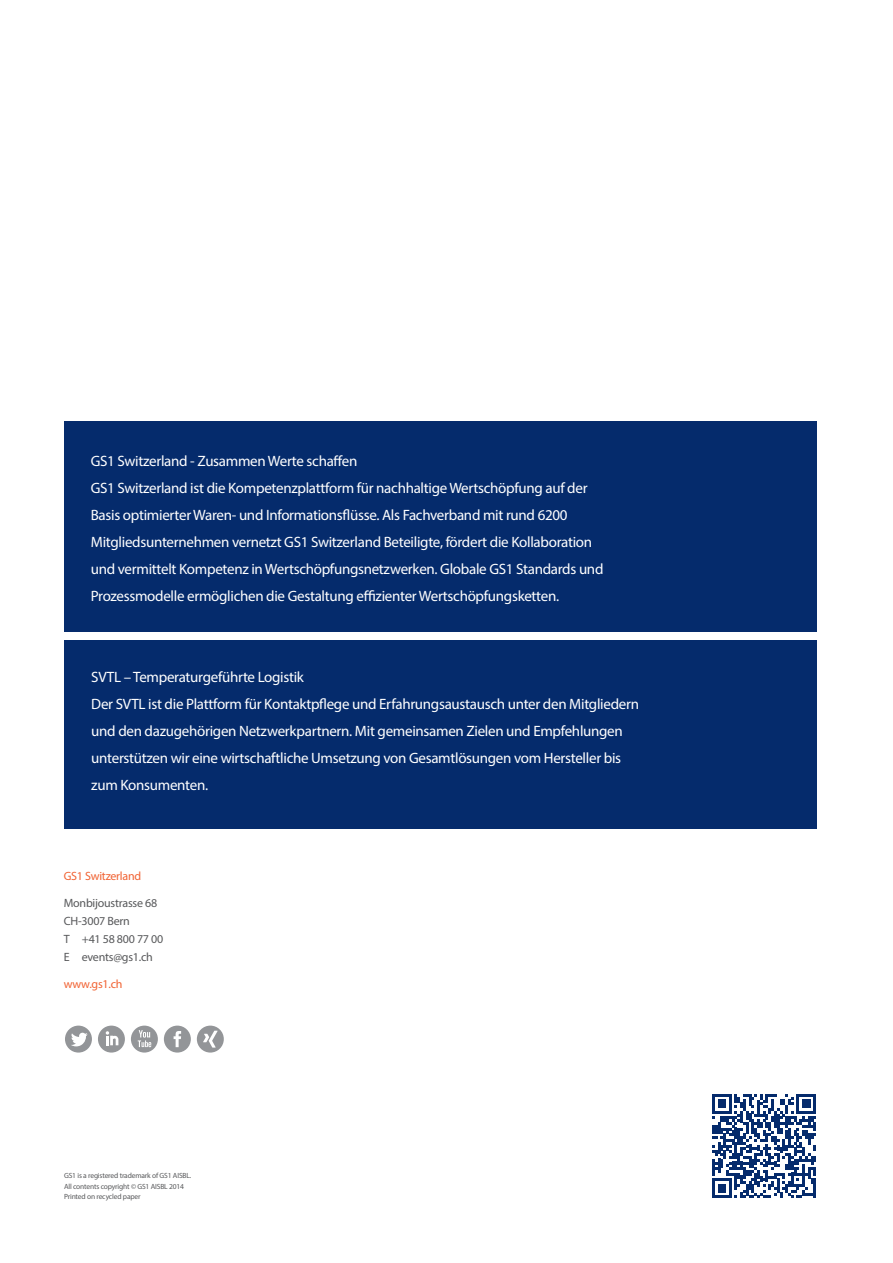
<style>
.page{position:relative;width:893px;height:1263px;background:#fff}
.page>*{position:absolute;margin:0;border:0;box-sizing:border-box;transform-origin:0 0}
.t1{font:15px/27px "Myriad Pro";letter-spacing:-.02em;color:#fff}
.t2{font:12px/18px "Myriad Pro";letter-spacing:-.02em;color:#57585a}
.t3{font:12px "Myriad Pro";letter-spacing:-.02em;color:#f16232}
.t4{font:7.5px/10.5px "Myriad Pro";letter-spacing:-.02em;color:#57585a}
</style>
<div class="page">
<div style="left:64px;top:421px;width:752px;height:210px;background:#052b6c"></div>
<div style="left:65px;top:1025px;width:27px;height:27px;background:#939598;border-radius:50%"></div>
<svg style="left:71px;top:1033px;width:17px;height:13px"></svg>
<div style="left:98px;top:1025px;width:27px;height:27px;background:#939598;border-radius:50%"></div>
<svg style="left:106px;top:1031px;width:12px;height:14px"></svg>
<div style="left:131px;top:1025px;width:27px;height:27px;background:#939598;border-radius:50%"></div>
<svg style="left:138px;top:1030px;width:13px;height:17px"></svg>
<div style="left:164px;top:1025px;width:27px;height:27px;background:#939598;border-radius:50%"></div>
<svg style="left:174px;top:1031px;width:7px;height:16px"></svg>
<div style="left:197px;top:1025px;width:27px;height:27px;background:#939598;border-radius:50%"></div>
<svg style="left:203px;top:1031px;width:15px;height:16px"></svg>
<svg style="left:712px;top:1094px;width:104px;height:104px"></svg>
<hr style="left:813px;top:1178px;width:3px;height:20px;background:#052b6c">
<div style="left:64px;top:640px;width:753px;height:189px;background:#052b6c"></div>
<p class="t1" style="left:91px;top:447px;width:514px">GS1 Switzerland - Zusammen Werte schaffen<br>GS1 Switzerland ist die Kompetenzplattform für nachhaltige Wertschöpfung auf der Basis optimierter Waren- und Informationsflüsse. Als Fachverband mit rund 6200<br>Mitgliedsunternehmen vernetzt GS1 Switzerland Beteiligte, fördert die Kollaboration und vermittelt Kompetenz in Wertschöpfungsnetzwerken. Globale GS1 Standards und Prozessmodelle ermöglichen die Gestaltung effizienter Wertschöpfungsketten.</p>
<p class="t1" style="left:91px;top:663px;width:549px">SVTL – Temperaturgeführte Logistik<br>Der SVTL ist die Plattform für Kontaktpflege und Erfahrungsaustausch unter den Mitgliedern und den dazugehörigen Netzwerkpartnern. Mit gemeinsamen Zielen und Empfehlungen unterstützen wir eine wirtschaftliche Umsetzung von Gesamtlösungen vom Hersteller bis zum Konsumenten.</p>
<p class="t3" style="left:64px;top:869px;width:79px">GS1 Switzerland</p>
<p class="t2" style="left:64px;top:894px;width:101px">Monbijoustrasse 68<br>CH-3007 Bern<br>T +41 58 800 77 00<br>E events@gs1.ch</p>
<p class="t3" style="left:64px;top:977px;width:60px">www.gs1.ch</p>
<p class="t4" style="left:64px;top:1170px;width:129px">GS1 is a registered trademark of GS1 AISBL.<br>All contents copyright © GS1 AISBL 2014<br>Printed on recycled paper</p>
</div>
